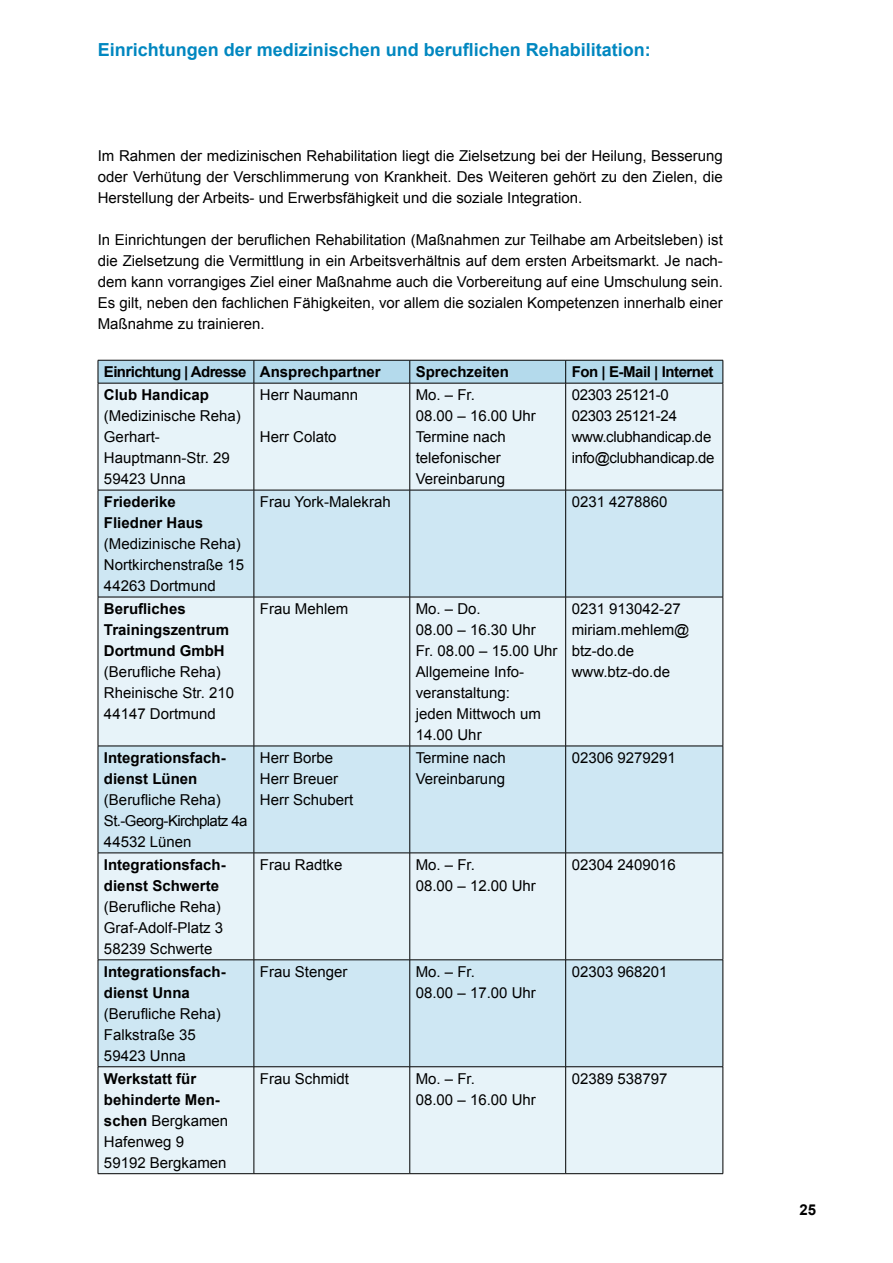
<style>
.page{position:relative;width:893px;height:1263px;background:#fff}
.page>*{position:absolute;margin:0;border:0;box-sizing:border-box;transform-origin:0 0}
.t1{font:700 18px "Arial";color:#0087c0}
.t2{font:15px/21px "Arial";color:#000}
.t3{font:700 15px/21px "Arial";color:#000}
.t4{font:15px/21px "Arial";letter-spacing:-.02em;color:#000}
.t5{font:700 15px "Arial";letter-spacing:-.04em;color:#000}
.t6{font:700 15px "Arial";letter-spacing:-.03em;color:#000}
.s1{font-weight:700}
</style>
<div class="page">
<div style="left:99px;top:384px;width:624px;height:789px;background:#e7f3f9"></div>
<svg style="left:99px;top:491px;width:624px;height:575px;background:#d7eaf4"></svg>
<svg style="left:98px;top:360px;width:626px;height:23px;background:#aacedf"></svg>
<hr style="left:98px;top:383px;width:156px;height:1px;background:#000">
<hr style="left:98px;top:383px;width:1px;height:107px;background:#000">
<hr style="left:254px;top:383px;width:156px;height:1px;background:#000">
<hr style="left:254px;top:383px;width:1px;height:107px;background:#000">
<hr style="left:410px;top:383px;width:156px;height:1px;background:#000">
<hr style="left:409px;top:383px;width:1px;height:107px;background:#000">
<hr style="left:566px;top:383px;width:157px;height:1px;background:#000">
<hr style="left:565px;top:383px;width:1px;height:107px;background:#000">
<hr style="left:723px;top:383px;width:1px;height:107px;background:#000">
<hr style="left:98px;top:490px;width:156px;height:1px;background:#000">
<hr style="left:98px;top:490px;width:1px;height:107px;background:#000">
<hr style="left:254px;top:490px;width:156px;height:1px;background:#000">
<hr style="left:254px;top:490px;width:1px;height:107px;background:#000">
<hr style="left:410px;top:490px;width:156px;height:1px;background:#000">
<hr style="left:409px;top:490px;width:1px;height:107px;background:#000">
<hr style="left:566px;top:490px;width:157px;height:1px;background:#000">
<hr style="left:565px;top:490px;width:1px;height:107px;background:#000">
<hr style="left:723px;top:490px;width:1px;height:107px;background:#000">
<hr style="left:98px;top:597px;width:156px;height:1px;background:#000">
<hr style="left:98px;top:597px;width:1px;height:149px;background:#000">
<hr style="left:254px;top:597px;width:156px;height:1px;background:#000">
<hr style="left:254px;top:597px;width:1px;height:149px;background:#000">
<hr style="left:410px;top:597px;width:156px;height:1px;background:#000">
<hr style="left:409px;top:597px;width:1px;height:149px;background:#000">
<hr style="left:566px;top:597px;width:157px;height:1px;background:#000">
<hr style="left:565px;top:597px;width:1px;height:149px;background:#000">
<hr style="left:723px;top:597px;width:1px;height:149px;background:#000">
<hr style="left:98px;top:746px;width:156px;height:1px;background:#000">
<hr style="left:98px;top:746px;width:1px;height:107px;background:#000">
<hr style="left:254px;top:746px;width:156px;height:1px;background:#000">
<hr style="left:254px;top:746px;width:1px;height:107px;background:#000">
<hr style="left:410px;top:746px;width:156px;height:1px;background:#000">
<hr style="left:409px;top:746px;width:1px;height:107px;background:#000">
<hr style="left:566px;top:746px;width:157px;height:1px;background:#000">
<hr style="left:565px;top:746px;width:1px;height:107px;background:#000">
<hr style="left:723px;top:746px;width:1px;height:107px;background:#000">
<hr style="left:98px;top:853px;width:156px;height:1px;background:#000">
<hr style="left:98px;top:853px;width:1px;height:107px;background:#000">
<hr style="left:254px;top:853px;width:156px;height:1px;background:#000">
<hr style="left:254px;top:853px;width:1px;height:107px;background:#000">
<hr style="left:410px;top:853px;width:156px;height:1px;background:#000">
<hr style="left:409px;top:853px;width:1px;height:107px;background:#000">
<hr style="left:566px;top:853px;width:157px;height:1px;background:#000">
<hr style="left:565px;top:853px;width:1px;height:107px;background:#000">
<hr style="left:723px;top:853px;width:1px;height:107px;background:#000">
<hr style="left:98px;top:959px;width:156px;height:1px;background:#000">
<hr style="left:98px;top:960px;width:1px;height:106px;background:#000">
<hr style="left:254px;top:959px;width:156px;height:1px;background:#000">
<hr style="left:254px;top:960px;width:1px;height:106px;background:#000">
<hr style="left:410px;top:959px;width:156px;height:1px;background:#000">
<hr style="left:409px;top:960px;width:1px;height:106px;background:#000">
<hr style="left:566px;top:959px;width:157px;height:1px;background:#000">
<hr style="left:565px;top:960px;width:1px;height:106px;background:#000">
<hr style="left:723px;top:960px;width:1px;height:106px;background:#000">
<hr style="left:98px;top:1066px;width:156px;height:1px;background:#000">
<hr style="left:98px;top:1067px;width:1px;height:106px;background:#000">
<hr style="left:254px;top:1066px;width:156px;height:1px;background:#000">
<hr style="left:254px;top:1067px;width:1px;height:106px;background:#000">
<hr style="left:410px;top:1066px;width:156px;height:1px;background:#000">
<hr style="left:409px;top:1067px;width:1px;height:106px;background:#000">
<hr style="left:566px;top:1066px;width:157px;height:1px;background:#000">
<hr style="left:565px;top:1067px;width:1px;height:106px;background:#000">
<hr style="left:723px;top:1067px;width:1px;height:106px;background:#000">
<hr style="left:98px;top:1173px;width:156px;height:1px;background:#000">
<hr style="left:254px;top:1173px;width:156px;height:1px;background:#000">
<hr style="left:410px;top:1173px;width:156px;height:1px;background:#000">
<hr style="left:566px;top:1173px;width:157px;height:1px;background:#000">
<p class="t1" style="left:98px;top:37px;width:555px">Einrichtungen der medizinischen und beruflichen Rehabilitation:</p>
<p class="t2" style="left:98px;top:145px;width:627px;text-align:justify">Im Rahmen der medizinischen Rehabilitation liegt die Zielsetzung bei der Heilung, Besserung oder Verhütung der Verschlimmerung von Krankheit. Des Weiteren gehört zu den Zielen, die Herstellung der Arbeits- und Erwerbsfähigkeit und die soziale Integration.</p>
<p class="t2" style="left:98px;top:229px;width:627px;text-align:justify">In Einrichtungen der beruflichen Rehabilitation (Maßnahmen zur Teilhabe am Arbeitsleben) ist die Zielsetzung die Vermittlung in ein Arbeitsverhältnis auf dem ersten Arbeitsmarkt. Je nach&shy;dem kann vorrangiges Ziel einer Maßnahme auch die Vorbereitung auf eine Umschulung sein.<br>Es gilt, neben den fachlichen Fähigkeiten, vor allem die sozialen Kompetenzen innerhalb einer Maßnahme zu trainieren.</p>
<p class="t5" style="left:104px;top:362px;width:278px">Einrichtung | Adresse Ansprechpartner</p>
<p class="t3" style="left:416px;top:362px;width:95px">Sprechzeiten</p>
<p class="t6" style="left:572px;top:362px;width:143px">Fon | E-Mail | Internet</p>
<p class="t3" style="left:104px;top:385px;width:107px">Club Handicap</p>
<p class="t2" style="left:104px;top:405px;width:138px">(Medizinische Reha)<br>Gerhart-<br>Hauptmann-Str. 29<br>59423 Unna</p>
<p class="t2" style="left:416px;top:384px;width:122px">Mo. – Fr.<br>08.00 – 16.00 Uhr<br>Termine nach telefonischer<br>Vereinbarung</p>
<p class="t4" style="left:572px;top:384px;width:144px">02303 25121-0<br>02303 25121-24 www.clubhandicap.de info@clubhandicap.de</p>
<p class="t2" style="left:260px;top:384px;width:100px">Herr Naumann</p>
<p class="t2" style="left:260px;top:426px;width:78px">Herr Colato</p>
<p class="t3" style="left:104px;top:492px;width:101px">Friederike<br>Fliedner Haus</p>
<p class="t2" style="left:104px;top:533px;width:142px">(Medizinische Reha)<br>Nortkirchenstraße 15<br>44263 Dortmund</p>
<p class="t3" style="left:104px;top:599px;width:127px">Berufliches<br>Trainingszentrum<br>Dortmund GmbH</p>
<p class="t2" style="left:104px;top:661px;width:132px">(Berufliche Reha)<br>Rheinische Str. 210<br>44147 Dortmund</p>
<p class="t3" style="left:104px;top:748px;width:123px">Integrationsfach&shy;dienst Lünen</p>
<p class="t2" style="left:104px;top:789px;width:145px">(Berufliche Reha)<br>St.-Georg-Kirchplatz 4a<br>44532 Lünen</p>
<p class="t3" style="left:104px;top:854px;width:123px">Integrationsfach&shy;dienst Schwerte</p>
<p class="t2" style="left:104px;top:896px;width:121px">(Berufliche Reha)<br>Graf-Adolf-Platz 3<br>58239 Schwerte</p>
<p class="t3" style="left:104px;top:961px;width:123px">Integrationsfach&shy;dienst Unna</p>
<p class="t2" style="left:104px;top:1003px;width:118px">(Berufliche Reha)<br>Falkstraße 35<br>59423 Unna</p>
<p class="t2" style="left:260px;top:491px;width:132px">Frau York-Malekrah</p>
<p class="t2" style="left:572px;top:491px;width:97px">0231 4278860</p>
<p class="t2" style="left:260px;top:598px;width:90px">Frau Mehlem</p>
<p class="t2" style="left:416px;top:598px;width:143px">Mo. – Do.<br>08.00 – 16.30 Uhr<br>Fr. 08.00 – 15.00 Uhr<br>Allgemeine Info&shy;veranstaltung:<br>jeden Mittwoch um<br>14.00 Uhr</p>
<p class="t2" style="left:572px;top:598px;width:119px">0231 913042-27 miriam.mehlem@ btz-do.de www.btz-do.de</p>
<p class="t2" style="left:260px;top:747px;width:95px">Herr Borbe<br>Herr Breuer<br>Herr Schubert</p>
<p class="t2" style="left:416px;top:747px;width:92px">Termine nach<br>Vereinbarung</p>
<p class="t2" style="left:572px;top:747px;width:106px">02306 9279291</p>
<p class="t2" style="left:260px;top:854px;width:84px">Frau Radtke</p>
<p class="t2" style="left:416px;top:854px;width:122px">Mo. – Fr.<br>08.00 – 12.00 Uhr</p>
<p class="t2" style="left:572px;top:854px;width:106px">02304 2409016</p>
<p class="t2" style="left:260px;top:961px;width:89px">Frau Stenger</p>
<p class="t2" style="left:416px;top:961px;width:122px">Mo. – Fr.<br>08.00 – 17.00 Uhr</p>
<p class="t2" style="left:572px;top:961px;width:97px">02303 968201</p>
<p class="t2" style="left:104px;top:1068px;width:126px"><span class="s1">Werkstatt für behinderte Men&shy;schen</span> Bergkamen<br>Hafenweg 9<br>59192 Bergkamen</p>
<p class="t2" style="left:260px;top:1068px;width:91px">Frau Schmidt</p>
<p class="t2" style="left:416px;top:1068px;width:122px">Mo. – Fr.<br>08.00 – 16.00 Uhr</p>
<p class="t2" style="left:572px;top:1068px;width:97px">02389 538797</p>
<p class="t3" style="left:799px;top:1199px;width:18px">25</p>
</div>
